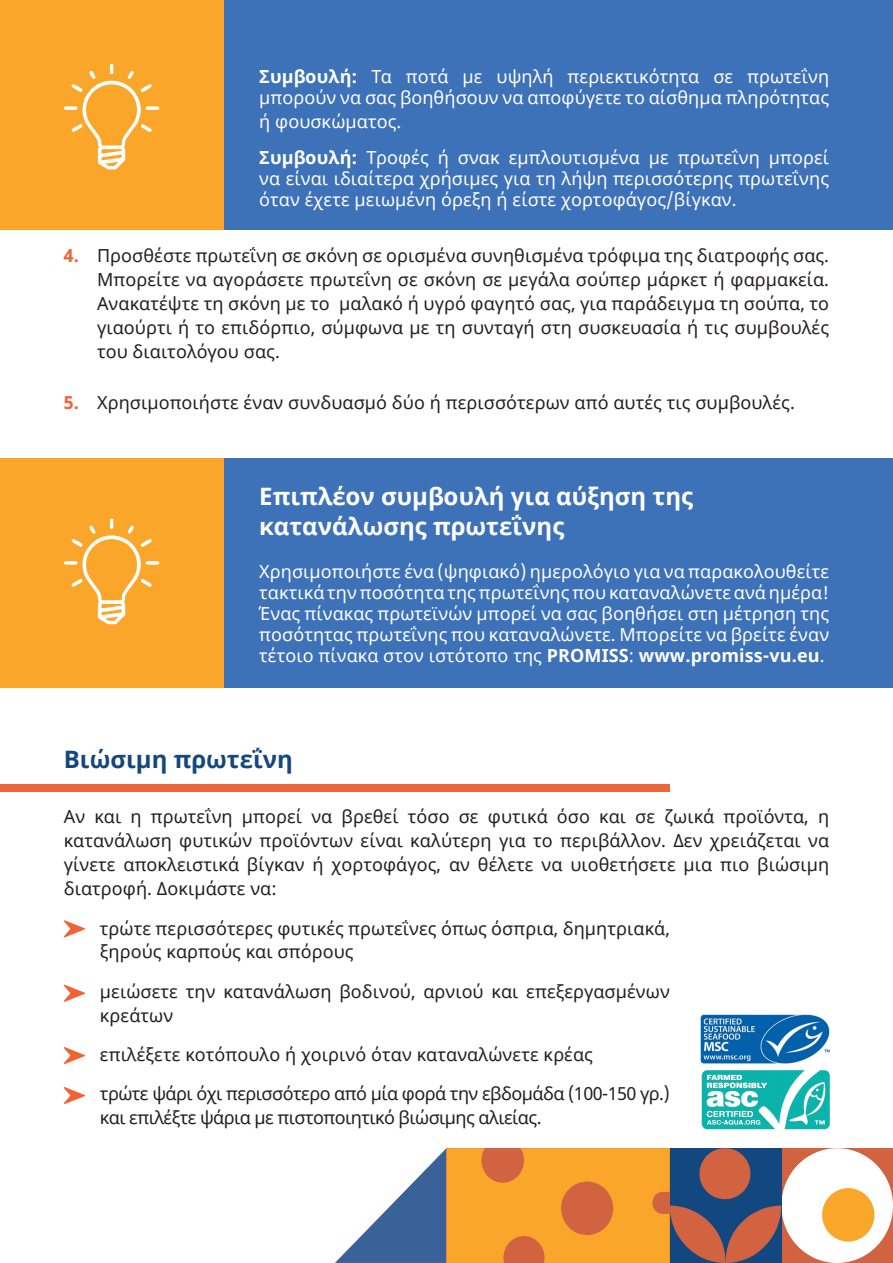
<style>
.page{position:relative;width:893px;height:1263px;background:#fff}
.page>*{position:absolute;margin:0;border:0;box-sizing:border-box;transform-origin:0 0}
.t1{font:700 24px/30px "Noto Sans";color:#fff}
.t2{font:700 24px "Noto Sans";color:#15477d}
.t3{font:18px/24px "Noto Sans";letter-spacing:.005em;color:#231f20;text-align:justify}
.t4{font:18px/21px "Noto Sans";letter-spacing:.005em;color:#fff}
.t5{font:18px/39px "Noto Sans";letter-spacing:-.015em;color:#231f20}
.t6{font:18px "Noto Sans";letter-spacing:-.03em;color:#231f20}
.t7{font:700 18px "Noto Sans";color:#f16234}
.s1{font-weight:700}
</style>
<div class="page">
<div style="left:223px;top:0;width:670px;height:230px;background:#3d71b8"></div>
<div style="left:223px;top:458px;width:670px;height:229px;background:#3d71b8"></div>
<div style="left:0;top:785px;width:670px;height:7px;background:#eb6639"></div>
<img style="left:701px;top:1014px;width:128px;height:49px">
<img style="left:701px;top:1070px;width:128px;height:59px">
<div style="left:0;top:0;width:223px;height:230px;background:#f9a62a"></div>
<div style="left:0;top:458px;width:223px;height:229px;background:#f9a62a"></div>
<svg style="left:64px;top:64px;width:95px;height:105px"></svg>
<svg style="left:64px;top:518px;width:95px;height:106px"></svg>
<svg style="left:64px;top:920px;width:21px;height:17px"></svg>
<svg style="left:64px;top:985px;width:21px;height:17px"></svg>
<svg style="left:64px;top:1047px;width:21px;height:17px"></svg>
<svg style="left:64px;top:1087px;width:21px;height:17px"></svg>
<svg style="left:335px;top:1148px;width:558px;height:115px"></svg>
<p class="t7" style="left:64px;top:243px;width:17px">4.</p>
<p class="t7" style="left:64px;top:390px;width:17px">5.</p>
<p class="t4" style="left:259px;top:67px;width:571px"><span class="s1">Συμβουλή:</span> Τα ποτά με υψηλή περιεκτικότητα σε πρωτεΐνη μπορούν να σας βοηθήσουν να αποφύγετε το αίσθημα πληρότητας</p>
<p class="t4" style="left:259px;top:104px;width:571px;line-height:36px">ή φουσκώματος.<br><span class="s1">Συμβουλή:</span> Τροφές ή σνακ εμπλουτισμένα με πρωτεΐνη μπορεί</p>
<p class="t4" style="left:259px;top:169px;width:571px">να είναι ιδιαίτερα χρήσιμες για τη λήψη περισσότερης πρωτεΐνης όταν έχετε μειωμένη όρεξη ή είστε χορτοφάγος/βίγκαν.</p>
<p class="t3" style="left:97px;top:244px;width:734px">Προσθέστε πρωτεΐνη σε σκόνη σε ορισμένα συνηθισμένα τρόφιμα της διατροφής σας.<br>Μπορείτε να αγοράσετε πρωτεΐνη σε σκόνη σε μεγάλα σούπερ μάρκετ ή φαρμακεία.<br>Ανακατέψτε τη σκόνη με το μαλακό ή υγρό φαγητό σας, για παράδειγμα τη σούπα, το γιαούρτι ή το επιδόρπιο, σύμφωνα με τη συνταγή στη συσκευασία ή τις συμβουλές του διαιτολόγου σας.</p>
<p class="t3" style="left:97px;top:391px;width:699px">Χρησιμοποιήστε έναν συνδυασμό δύο ή περισσότερων από αυτές τις συμβουλές.</p>
<h1 class="t1" style="left:259px;top:481px;width:435px">Επιπλέον συμβουλή για αύξηση της κατανάλωσης πρωτεΐνης</h1>
<p class="t4" style="left:259px;top:561px;width:571px;text-align:justify">Χρησιμοποιήστε ένα (ψηφιακό) ημερολόγιο για να παρακολουθείτε τακτικά την ποσότητα της πρωτεΐνης που καταναλώνετε ανά ημέρα!<br>Ένας πίνακας πρωτεϊνών μπορεί να σας βοηθήσει στη μέτρηση της ποσότητας πρωτεΐνης που καταναλώνετε. Μπορείτε να βρείτε έναν τέτοιο πίνακα στον ιστότοπο της <span class="s1">PROMISS</span>: <span class="s1">www.promiss-vu.eu</span>.</p>
<h1 class="t2" style="left:64px;top:742px;width:231px">Βιώσιμη πρωτεΐνη</h1>
<p class="t3" style="left:64px;top:805px;width:767px">Αν και η πρωτεΐνη μπορεί να βρεθεί τόσο σε φυτικά όσο και σε ζωικά προϊόντα, η κατανάλωση φυτικών προϊόντων είναι καλύτερη για το περιβάλλον. Δεν χρειάζεται να γίνετε αποκλειστικά βίγκαν ή χορτοφάγος, αν θέλετε να υιοθετήσετε μια πιο βιώσιμη διατροφή. Δοκιμάστε να:</p>
<p class="t3" style="left:100px;top:916px;width:571px">τρώτε περισσότερες φυτικές πρωτεΐνες όπως όσπρια, δημητριακά, ξηρούς καρπούς και σπόρους</p>
<p class="t3" style="left:100px;top:979px;width:571px">μειώσετε την κατανάλωση βοδινού, αρνιού και επεξεργασμένων κρεάτων</p>
<p class="t5" style="left:100px;top:1035px;width:571px">επιλέξετε κοτόπουλο ή χοιρινό όταν καταναλώνετε κρέας<br>τρώτε ψάρι όχι περισσότερο από μία φορά την εβδομάδα (100-150 γρ.)</p>
<p class="t6" style="left:100px;top:1105px;width:443px">και επιλέξτε ψάρια με πιστοποιητικό βιώσιμης αλιείας.</p>
</div>
